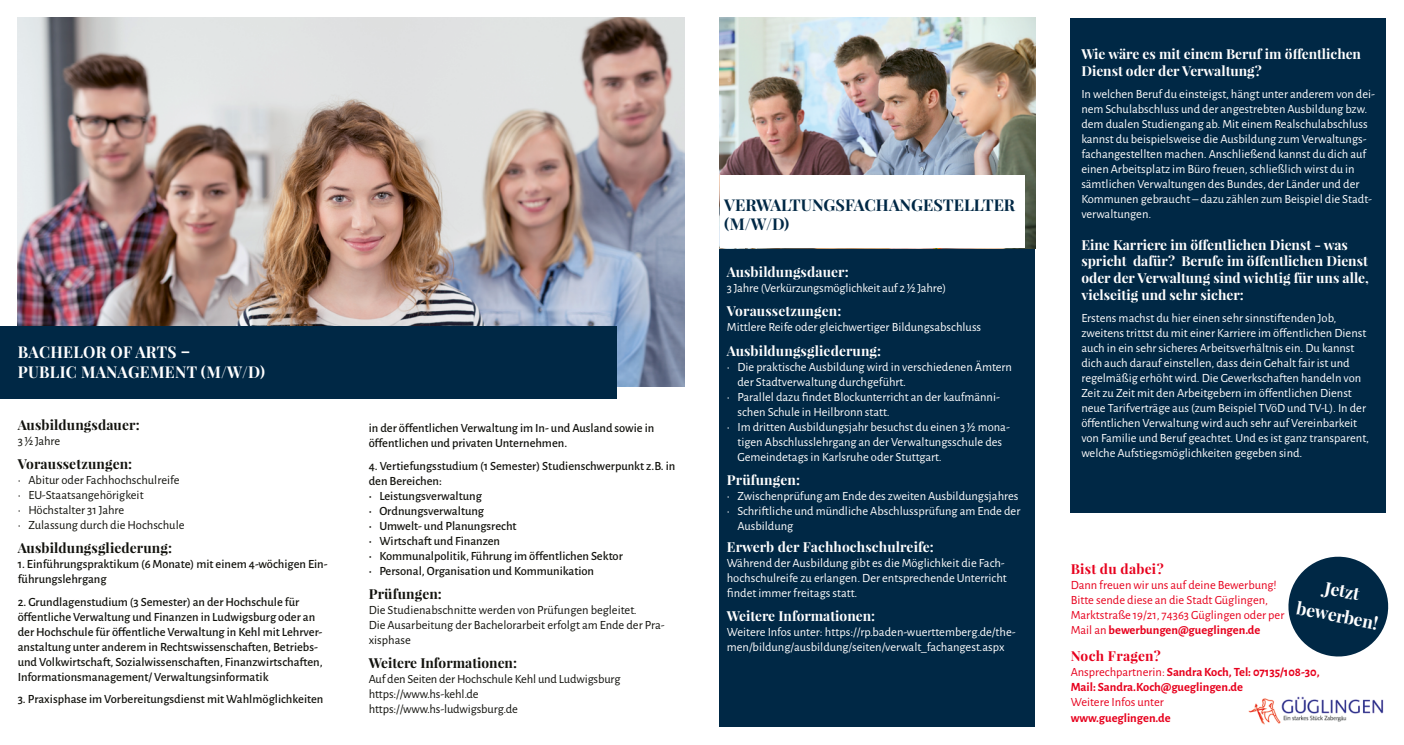
<style>
.page{position:relative;width:1404px;height:745px;background:#fff}
.page>*{position:absolute;margin:0;border:0;box-sizing:border-box;transform-origin:0 0}
.t1{font:700 17.38px/25.2px "Playfair Display";color:#fff;text-align:center}
.t2{font:700 16.25px/19.5px "Playfair Display";letter-spacing:.02em;color:#fff;scale:.96 1}
.t3{font:700 16.25px/19.5px "Playfair Display";color:#002845}
.t4{font:700 13.75px/16.5px "Playfair Display";color:#fff}
.t5{font:700 13.75px "Playfair Display";letter-spacing:.01em;color:#12120d}
.t6{font:700 13.75px "Playfair Display";letter-spacing:.02em;color:#e7001d}
.t7{font:12.5px/15px "Alegreya Sans";color:#fff}
.t8{font:500 12.5px/15px "Alegreya Sans";color:#12120d}
.t9{font:12.5px/15px "Alegreya Sans";color:#12120d}
.t10{font:12.5px/15px "Alegreya Sans";color:#e7001d}
.t11{font:700 12.5px/15px "Alegreya Sans";color:#e7001d}
.s1{font-weight:700}
.s2{font-weight:400}
</style>
<div class="page">
<img style="left:18px;top:18px;width:666px;height:368px">
<div style="left:0;top:326px;width:617px;height:73px;background:#002845"></div>
<div style="left:719px;top:248px;width:316px;height:478px;background:#002845"></div>
<img style="left:719px;top:18px;width:316px;height:230px">
<div style="left:719px;top:175px;width:305px;height:73px;background:#fff"></div>
<div style="left:1070px;top:18px;width:315px;height:494px;background:#002845"></div>
<svg style="left:1288px;top:556px;width:101px;height:101px"></svg>
<img style="left:1248px;top:696px;width:136px;height:29px">
<h2 class="t2" style="left:18px;top:342px;width:259px">BACHELOR OF ARTS –<br>PUBLIC MANAGEMENT (M/W/D)</h2>
<p class="t5" style="left:18px;top:416px;width:123px">Ausbildungsdauer:</p>
<p class="t9" style="left:18px;top:432px;width:44px">3 ½ Jahre</p>
<p class="t5" style="left:18px;top:455px;width:116px">Voraussetzungen:</p>
<p class="t9" style="left:18px;top:471px;width:163px">• Abitur oder Fachhochschulreife</p>
<p class="t9" style="left:18px;top:486px;width:127px">• EU-Staatsangehörigkeit</p>
<p class="t9" style="left:18px;top:501px;width:108px">• Höchstalter 31 Jahre</p>
<p class="t9" style="left:18px;top:516px;width:168px">• Zulassung durch die Hochschule</p>
<p class="t5" style="left:18px;top:539px;width:156px">Ausbildungsgliederung:</p>
<p class="t8" style="left:18px;top:555px;width:311px">1. Einführungspraktikum (6 Monate) mit einem 4-wöchigen Ein&shy;führungslehrgang</p>
<p class="t8" style="left:18px;top:593px;width:306px">2. Grundlagenstudium (3 Semester) an der Hochschule für öffentliche Verwaltung und Finanzen in Ludwigsburg oder an der Hochschule für öffentliche Verwaltung in Kehl mit Lehrver&shy;anstaltung unter anderem in Rechtswissenschaften, Betriebs&shy;und Volkwirtschaft, Sozialwissenschaften, Finanzwirtschaften, Informationsmanagement/ Verwaltungsinformatik</p>
<p class="t8" style="left:18px;top:690px;width:307px">3. Praxisphase im Vorbereitungsdienst mit Wahlmöglichkeiten</p>
<p class="t8" style="left:369px;top:419px;width:287px">in der öffentlichen Verwaltung im In- und Ausland sowie in öffentlichen und privaten Unternehmen.</p>
<p class="t8" style="left:369px;top:457px;width:308px">4. Vertiefungsstudium (1 Semester) Studienschwerpunkt z.B. in den Bereichen:</p>
<p class="t8" style="left:369px;top:487px;width:115px">• Leistungsverwaltung</p>
<p class="t8" style="left:369px;top:502px;width:117px">• Ordnungsverwaltung</p>
<p class="t8" style="left:369px;top:517px;width:149px">• Umwelt- und Planungsrecht</p>
<p class="t8" style="left:369px;top:532px;width:133px">• Wirtschaft und Finanzen</p>
<p class="t8" style="left:369px;top:547px;width:255px">• Kommunalpolitik, Führung im öffentlichen Sektor</p>
<p class="t8" style="left:369px;top:562px;width:227px">• Personal, Organisation und Kommunikation</p>
<p class="t5" style="left:369px;top:584px;width:75px">Prüfungen:</p>
<p class="t9" style="left:369px;top:601px;width:297px">Die Studienabschnitte werden von Prüfungen begleitet.<br>Die Ausarbeitung der Bachelorarbeit erfolgt am Ende der Pra&shy;xisphase</p>
<p class="t5" style="left:369px;top:653px;width:150px">Weitere Informationen:</p>
<p class="t9" style="left:369px;top:670px;width:253px">Auf den Seiten der Hochschule Kehl und Ludwigsburg https://www.hs-kehl.de https://www.hs-ludwigsburg.de</p>
<h2 class="t3" style="left:724px;top:195px;width:292px">VERWALTUNGSFACHANGESTELLTER (M/W/D)</h2>
<p class="t4" style="left:726px;top:264px;width:123px">Ausbildungsdauer:</p>
<p class="t7" style="left:726px;top:280px;width:221px">3 Jahre (Verkürzungsmöglichkeit auf 2 ½ Jahre)</p>
<p class="t4" style="left:726px;top:303px;width:116px">Voraussetzungen:</p>
<p class="t7" style="left:726px;top:319px;width:256px">Mittlere Reife oder gleichwertiger Bildungsabschluss</p>
<p class="t4" style="left:726px;top:342px;width:156px">Ausbildungsgliederung:</p>
<p class="t7" style="left:737px;top:358px;width:276px;text-indent:-11px">• Die praktische Ausbildung wird in verschiedenen Ämtern der Stadtverwaltung durchgeführt.</p>
<p class="t7" style="left:737px;top:388px;width:264px;text-indent:-11px">• Parallel dazu findet Blockunterricht an der kaufmänni&shy;schen Schule in Heilbronn statt.</p>
<p class="t7" style="left:737px;top:418px;width:274px;text-indent:-11px">• Im dritten Ausbildungsjahr besuchst du einen 3 ½ mona&shy;tigen Abschlusslehrgang an der Verwaltungsschule des<br>Gemeindetags in Karlsruhe oder Stuttgart.</p>
<p class="t4" style="left:726px;top:471px;width:75px">Prüfungen:</p>
<p class="t7" style="left:726px;top:487px;width:293px">• Zwischenprüfung am Ende des zweiten Ausbildungsjahres</p>
<p class="t7" style="left:737px;top:502px;width:284px;text-indent:-11px">• Schriftliche und mündliche Abschlussprüfung am Ende der<br>Ausbildung</p>
<p class="t4" style="left:726px;top:538px;width:209px">Erwerb der Fachhochschulreife:</p>
<p class="t7" style="left:726px;top:554px;width:281px">Während der Ausbildung gibt es die Möglichkeit die Fach&shy;hochschulreife zu erlangen. Der entsprechende Unterricht findet immer freitags statt.</p>
<p class="t4" style="left:726px;top:607px;width:150px">Weitere Informationen:</p>
<p class="t7" style="left:726px;top:623px;width:290px">Weitere Infos unter: https://rp.baden-wuerttemberg.de/the&shy;men/bildung/ausbildung/seiten/verwalt_fachangest.aspx</p>
<p class="t4" style="left:1081px;top:46px;width:281px">Wie wäre es mit einem Beruf im öffentlichen<br>Dienst oder der Verwaltung?</p>
<p class="t7" style="left:1081px;top:86px;width:295px">In welchen Beruf du einsteigst, hängt unter anderem von dei&shy;nem Schulabschluss und der angestrebten Ausbildung bzw. dem dualen Studiengang ab. Mit einem Realschulabschluss kannst du beispielsweise die Ausbildung zum Verwaltungs&shy;fachangestellten machen. Anschließend kannst du dich auf einen Arbeitsplatz im Büro freuen, schließlich wirst du in sämtlichen Verwaltungen des Bundes, der Länder und der Kommunen gebraucht – dazu zählen zum Beispiel die Stadt&shy;verwaltungen.</p>
<p class="t4" style="left:1081px;top:236px;width:289px">Eine Karriere im öffentlichen Dienst - was spricht dafür? Berufe im öffentlichen Dienst oder der Verwaltung sind wichtig für uns alle, vielseitig und sehr sicher:</p>
<p class="t7" style="left:1081px;top:309px;width:289px">Erstens machst du hier einen sehr sinnstiftenden Job, zweitens trittst du mit einer Karriere im öffentlichen Dienst auch in ein sehr sicheres Arbeitsverhältnis ein. Du kannst dich auch darauf einstellen, dass dein Gehalt fair ist und regelmäßig erhöht wird. Die Gewerkschaften handeln von Zeit zu Zeit mit den Arbeitgebern im öffentlichen Dienst neue Tarifverträge aus (zum Beispiel TVöD und TV-L). In der öffentlichen Verwaltung wird auch sehr auf Vereinbarkeit von Familie und Beruf geachtet. Und es ist ganz transparent, welche Aufstiegsmöglichkeiten gegeben sind.</p>
<p class="t6" style="left:1070px;top:559px;width:94px">Bist du dabei?</p>
<p class="t10" style="left:1070px;top:576px;width:215px">Dann freuen wir uns auf deine Bewerbung!<br>Bitte sende diese an die Stadt Güglingen, Marktstraße 19/21, 74363 Güglingen oder per Mail an <span class="s1">bewerbungen@gueglingen.de</span></p>
<p class="t6" style="left:1070px;top:647px;width:91px">Noch Fragen?</p>
<p class="t11" style="left:1070px;top:663px;width:250px"><span class="s2">Ansprechpartnerin:</span> Sandra Koch, Tel: 07135/108-30,<br>Mail: Sandra.Koch@gueglingen.de</p>
<p class="t10" style="left:1070px;top:693px;width:95px">Weitere Infos unter</p>
<p class="t11" style="left:1070px;top:708px;width:101px">www.gueglingen.de</p>
<h1 class="t1" style="left:1303px;top:569px;width:84px;rotate:11deg">Jetzt bewerben!</h1>
</div>
